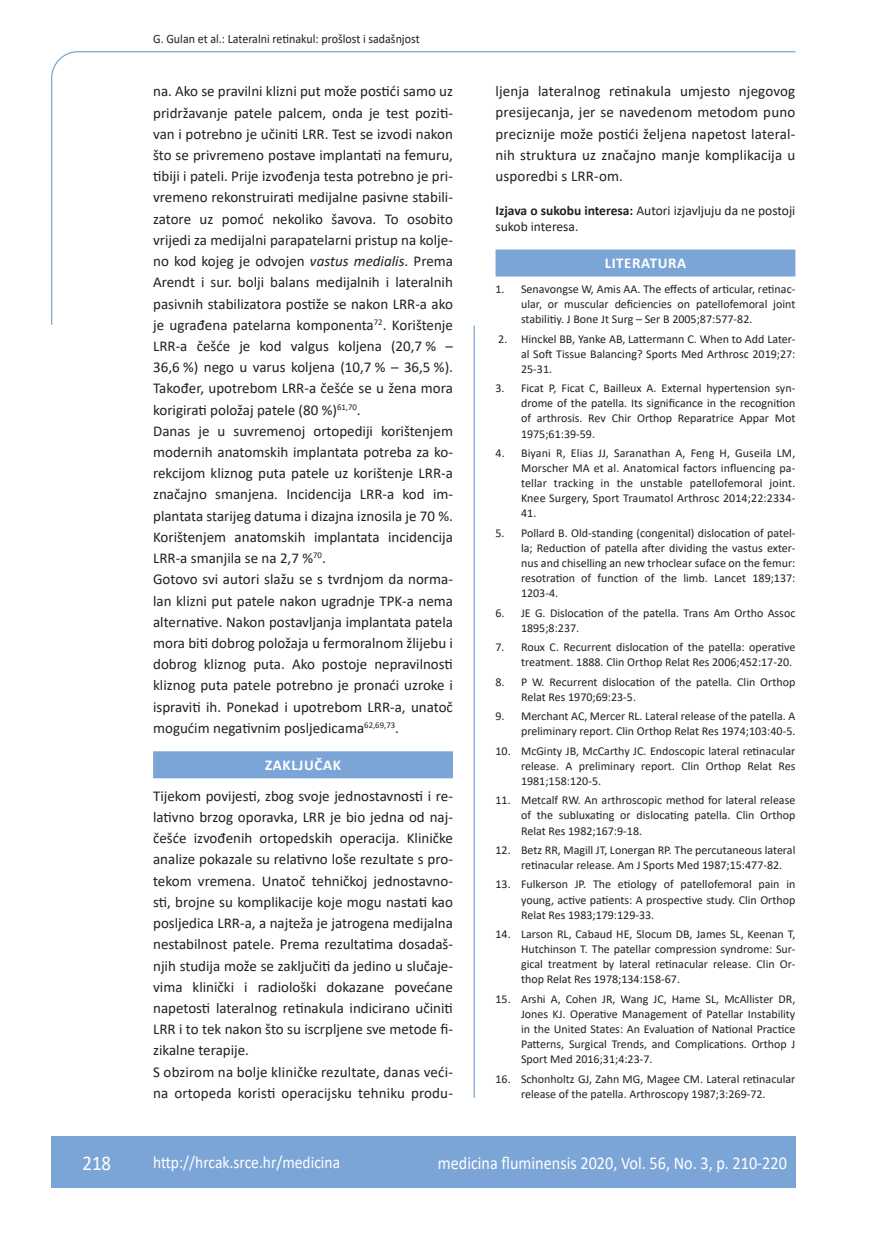
<style>
.page{position:relative;width:872px;height:1234px;background:#fff}
.page>*{position:absolute;margin:0;border:0;box-sizing:border-box;transform-origin:0 0}
.t1{font:21px "Calibri";color:#fff;scale:.9 1}
.t2{font:18px "Calibri";color:#fff;scale:.9 1}
.t3{font:17.25px "Calibri";color:#fff;scale:.9 1}
.osnovni_tekst{font:15px/21.1px "Calibri";color:#231f20;text-align:justify}
.naslov_ruler{font:700 15px "Calibri";letter-spacing:.04em;color:#fff}
.izjava{font:13.5px/16.6px "Calibri";color:#231f20}
.glava{font:12.75px "Calibri";color:#231f20;scale:.94 1}
.literatura{font:12px/15.1px "Calibri";color:#231f20;text-align:justify}
.s1{font-style:italic}
.s2{font-weight:700}
</style>
<div class="page">
<svg style="left:51px;top:51px;width:745px;height:274px"></svg>
<hr style="left:473px;top:325px;width:2px;height:772px;background:#7ca5d7">
<div style="left:51px;top:1135px;width:744px;height:51px;background:#7ca5d7"></div>
<div style="left:153px;top:751px;width:300px;height:27px;background:#7ca5d7"></div>
<div style="left:495px;top:249px;width:300px;height:27px;background:#7ca5d7"></div>
<p class="glava" style="left:153px;top:29px;width:285px">G. Gulan et al.: Lateralni retinakul: prošlost i sadašnjost</p>
<p class="osnovni_tekst" style="left:153px;top:80px;width:301px">na. Ako se pravilni klizni put može postići samo uz pridržavanje patele palcem, onda je test poziti&shy;van i potrebno je učiniti LRR. Test se izvodi nakon što se privremeno postave implantati na femuru, tibiji i pateli. Prije izvođenja testa potrebno je pri&shy;vremeno rekonstruirati medijalne pasivne stabili&shy;zatore uz pomoć nekoliko šavova. To osobito vrijedi za medijalni parapatelarni pristup na kolje&shy;no kod kojeg je odvojen <span class="s1">vastus medialis</span>. Prema Arendt i sur. bolji balans medijalnih i lateralnih pasivnih stabilizatora postiže se nakon LRR-a ako je ugrađena patelarna komponenta<sup>72</sup>. Korištenje LRR-a češće je kod valgus koljena (20,7 % – 36,6 %) nego u varus koljena (10,7 % – 36,5 %).<br>Također, upotrebom LRR-a češće se u žena mora korigirati položaj patele (80 %)<sup>61,70</sup>.</p>
<p class="osnovni_tekst" style="left:153px;top:420px;width:301px">Danas je u suvremenoj ortopediji korištenjem modernih anatomskih implantata potreba za ko&shy;rekcijom kliznog puta patele uz korištenje LRR-a značajno smanjena. Incidencija LRR-a kod im&shy;plantata starijeg datuma i dizajna iznosila je 70 %.<br>Korištenjem anatomskih implantata incidencija LRR-a smanjila se na 2,7 %<sup>70</sup>.</p>
<p class="osnovni_tekst" style="left:153px;top:568px;width:301px">Gotovo svi autori slažu se s tvrdnjom da norma&shy;lan klizni put patele nakon ugradnje TPK-a nema alternative. Nakon postavljanja implantata patela mora biti dobrog položaja u fermoralnom žlijebu i dobrog kliznog puta. Ako postoje nepravilnosti kliznog puta patele potrebno je pronaći uzroke i ispraviti ih. Ponekad i upotrebom LRR-a, unatoč mogućim negativnim posljedicama<sup>62,69,73</sup>.</p>
<p class="naslov_ruler" style="left:265px;top:754px;width:77px">ZAKLJUČAK</p>
<p class="osnovni_tekst" style="left:153px;top:784px;width:301px">Tijekom povijesti, zbog svoje jednostavnosti i re&shy;lativno brzog oporavka, LRR je bio jedna od naj&shy;češće izvođenih ortopedskih operacija. Kliničke analize pokazale su relativno loše rezultate s pro&shy;tekom vremena. Unatoč tehničkoj jednostavno&shy;sti, brojne su komplikacije koje mogu nastati kao posljedica LRR-a, a najteža je jatrogena medijalna nestabilnost patele. Prema rezultatima dosadaš&shy;njih studija može se zaključiti da jedino u slučaje&shy;vima klinički i radiološki dokazane povećane napetosti lateralnog retinakula indicirano učiniti LRR i to tek nakon što su iscrpljene sve metode fi&shy;zikalne terapije.</p>
<p class="osnovni_tekst" style="left:153px;top:1060px;width:301px">S obzirom na bolje kliničke rezultate, danas veći&shy;na ortopeda koristi operacijsku tehniku produ-</p>
<p class="osnovni_tekst" style="left:495px;top:80px;width:301px">ljenja lateralnog retinakula umjesto njegovog presijecanja, jer se navedenom metodom puno preciznije može postići željena napetost lateral&shy;nih struktura uz značajno manje komplikacija u usporedbi s LRR-om.</p>
<p class="izjava" style="left:495px;top:201px;width:301px"><span class="s2">Izjava o sukobu interesa:</span> Autori izjavljuju da ne postoji sukob interesa.</p>
<p class="naslov_ruler" style="left:604px;top:253px;width:83px">LITERATURA</p>
<p class="literatura" style="left:521px;top:281px;width:276px;text-indent:-26px">1. Senavongse W, Amis AA. The effects of articular, retinac&shy;ular, or muscular deficiencies on patellofemoral joint stabilitiy. J Bone Jt Surg – Ser B 2005;87:577-82.</p>
<p class="literatura" style="left:521px;top:330px;width:276px;text-indent:-23px">2. Hinckel BB, Yanke AB, Lattermann C. When to Add Later&shy;al Soft Tissue Balancing? Sports Med Arthrosc 2019;27:<br>25-31.</p>
<p class="literatura" style="left:521px;top:380px;width:276px;text-indent:-26px">3. Ficat P, Ficat C, Bailleux A. External hypertension syn&shy;drome of the patella. Its significance in the recognition of arthrosis. Rev Chir Orthop Reparatrice Appar Mot 1975;61:39-59.</p>
<p class="literatura" style="left:521px;top:445px;width:276px;text-indent:-26px">4. Biyani R, Elias JJ, Saranathan A, Feng H, Guseila LM, Morscher MA et al. Anatomical factors influencing pa&shy;tellar tracking in the unstable patellofemoral joint.<br>Knee Surgery, Sport Traumatol Arthrosc 2014;22:2334- 41.</p>
<p class="literatura" style="left:521px;top:525px;width:276px;text-indent:-26px">5. Pollard B. Old-standing (congenital) dislocation of patel&shy;la; Reduction of patella after dividing the vastus exter&shy;nus and chiselling an new trhoclear suface on the femur: resotration of function of the limb. Lancet 189;137:<br>1203-4.</p>
<p class="literatura" style="left:521px;top:604px;width:276px;text-indent:-26px">6. JE G. Dislocation of the patella. Trans Am Ortho Assoc<br>1895;8:237.</p>
<p class="literatura" style="left:495px;top:639px;width:301px;text-align:right">7. Roux C. Recurrent dislocation of the patella: operative treatment. 1888. Clin Orthop Relat Res 2006;452:17-20.</p>
<p class="literatura" style="left:521px;top:673px;width:276px;text-indent:-26px">8. P W. Recurrent dislocation of the patella. Clin Orthop<br>Relat Res 1970;69:23-5.</p>
<p class="literatura" style="left:495px;top:708px;width:301px;text-align:right">9. Merchant AC, Mercer RL. Lateral release of the patella. A preliminary report. Clin Orthop Relat Res 1974;103:40-5.</p>
<p class="literatura" style="left:521px;top:742px;width:276px;text-indent:-26px">10. McGinty JB, McCarthy JC. Endoscopic lateral retinacular release. A preliminary report. Clin Orthop Relat Res 1981;158:120-5.</p>
<p class="literatura" style="left:521px;top:792px;width:276px;text-indent:-26px">11. Metcalf RW. An arthroscopic method for lateral release of the subluxating or dislocating patella. Clin Orthop Relat Res 1982;167:9-18.</p>
<p class="literatura" style="left:521px;top:841px;width:276px;text-indent:-26px">12. Betz RR, Magill JT, Lonergan RP. The percutaneous lateral retinacular release. Am J Sports Med 1987;15:477-82.</p>
<p class="literatura" style="left:521px;top:876px;width:276px;text-indent:-26px">13. Fulkerson JP. The etiology of patellofemoral pain in young, active patients: A prospective study. Clin Orthop Relat Res 1983;179:129-33.</p>
<p class="literatura" style="left:521px;top:926px;width:276px;text-indent:-26px">14. Larson RL, Cabaud HE, Slocum DB, James SL, Keenan T, Hutchinson T. The patellar compression syndrome: Sur&shy;gical treatment by lateral retinacular release. Clin Or&shy;thop Relat Res 1978;134:158-67.</p>
<p class="literatura" style="left:521px;top:990px;width:276px;text-indent:-26px">15. Arshi A, Cohen JR, Wang JC, Hame SL, McAllister DR, Jones KJ. Operative Management of Patellar Instability in the United States: An Evaluation of National Practice Patterns, Surgical Trends, and Complications. Orthop J Sport Med 2016;31;4:23-7.</p>
<p class="literatura" style="left:495px;top:1070px;width:301px;text-align:center">16. Schonholtz GJ, Zahn MG, Magee CM. Lateral retinacular release of the patella. Arthroscopy 1987;3:269-72.</p>
<p class="t1" style="left:82px;top:1147px;width:33px">218</p>
<p class="t3" style="left:153px;top:1149px;width:209px">http://hrcak.srce.hr/medicina</p>
<p class="t2" style="left:438px;top:1149px;width:389px">medicina fluminensis 2020, Vol. 56, No. 3, p. 210-220</p>
</div>
